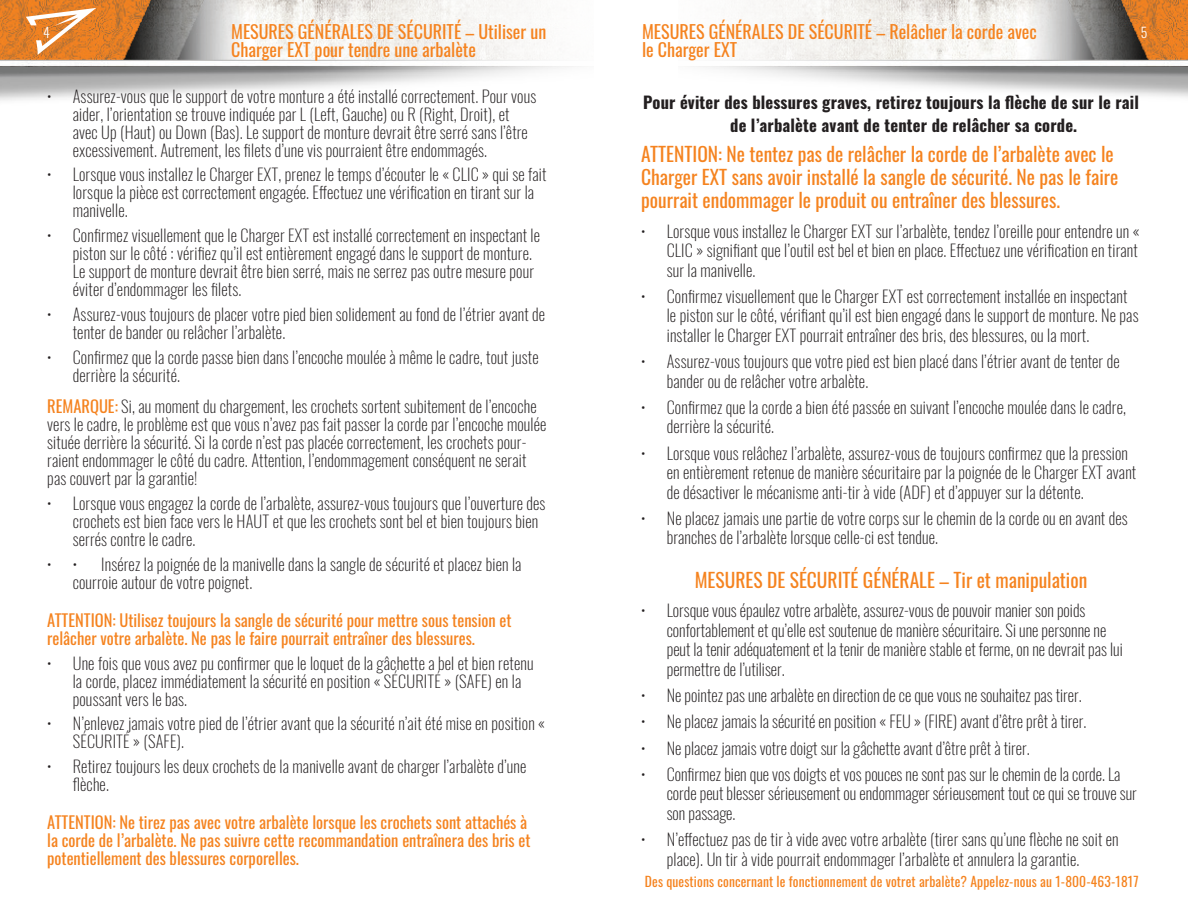
<style>
.page{position:relative;width:1188px;height:918px;background:#fff}
.page>*{position:absolute;margin:0;border:0;box-sizing:border-box;transform-origin:0 0}
.t1{font:19.5px/23.4px "Oswald";color:#f5831f}
.t2{font:18px/18px "Oswald";color:#f5831f}
.t3{font:200 16.5px/18px "Oswald";letter-spacing:.01em;color:#231f20}
.t4{font:16.5px/18px "Oswald";color:#f5831f}
.t5{font:700 16.5px/22.5px "Oswald";letter-spacing:.01em;color:#231f20}
.t6{font:300 13.8px "Oswald";color:#fff}
.t7{font:13.5px "Oswald";letter-spacing:.01em;color:#f5831f}
.s1{font-weight:400;color:#f5831f}
</style>
<div class="page">
<img style="left:0;top:0;width:574px;height:101px">
<img style="left:698px;top:0;width:490px;height:97px">
<svg style="left:26px;top:8px;width:70px;height:47px"></svg>
<p class="t6" style="left:43px;top:20px;width:8px">4</p>
<p class="t2" style="left:642px;top:20px;width:396px">MESURES GÉNÉRALES DE SÉCURITÉ – Relâcher la corde avec</p>
<p class="t6" style="left:1141px;top:20px;width:8px">5</p>
<p class="t2" style="left:642px;top:38px;width:97px">le Charger EXT</p>
<p class="t2" style="left:231px;top:20px;width:317px">MESURES GÉNÉRALES DE SÉCURITÉ – Utiliser un<br>Charger EXT pour tendre une arbalète</p>
<p class="t3" style="left:73px;top:85px;width:465px;text-indent:-26px">• Assurez-vous que le support de votre monture a été installé correctement. Pour vous aider, l’orientation se trouve indiquée par L (Left, Gauche) ou R (Right, Droit), et avec Up (Haut) ou Down (Bas). Le support de monture devrait être serré sans l’être excessivement. Autrement, les filets d’une vis pourraient être endommagés.</p>
<p class="t3" style="left:73px;top:164px;width:475px;text-indent:-26px">• Lorsque vous installez le Charger EXT, prenez le temps d’écouter le « CLIC » qui se fait lorsque la pièce est correctement engagée. Effectuez une vérification en tirant sur la manivelle.</p>
<p class="t3" style="left:73px;top:225px;width:469px;text-indent:-26px">• Confirmez visuellement que le Charger EXT est installé correctement en inspectant le piston sur le côté : vérifiez qu’il est entièrement engagé dans le support de monture.<br>Le support de monture devrait être bien serré, mais ne serrez pas outre mesure pour éviter d’endommager les filets.</p>
<p class="t3" style="left:73px;top:303px;width:474px;text-indent:-26px">• Assurez-vous toujours de placer votre pied bien solidement au fond de l’étrier avant de tenter de bander ou relâcher l’arbalète.</p>
<p class="t3" style="left:73px;top:346px;width:467px;text-indent:-26px">• Confirmez que la corde passe bien dans l’encoche moulée à même le cadre, tout juste derrière la sécurité.</p>
<p class="t3" style="left:47px;top:396px;width:501px"><span class="s1">REMARQUE:</span> Si, au moment du chargement, les crochets sortent subitement de l’encoche vers le cadre, le problème est que vous n’avez pas fait passer la corde par l’encoche moulée située derrière la sécurité. Si la corde n’est pas placée correctement, les crochets pour&shy;raient endommager le côté du cadre. Attention, l’endommagement conséquent ne serait pas couvert par la garantie!</p>
<p class="t3" style="left:73px;top:492px;width:474px;text-indent:-26px">• Lorsque vous engagez la corde de l’arbalète, assurez-vous toujours que l’ouverture des crochets est bien face vers le HAUT et que les crochets sont bel et bien toujours bien serrés contre le cadre.</p>
<p class="t3" style="left:47px;top:553px;width:31px">• •</p>
<p class="t5" style="left:730px;top:92px;width:410px;text-indent:-87px">Pour éviter des blessures graves, retirez toujours la flèche de sur le rail de l’arbalète avant de tenter de relâcher sa corde.</p>
<p class="t1" style="left:641px;top:140px;width:479px">ATTENTION: Ne tentez pas de relâcher la corde de l’arbalète avec le<br>Charger EXT sans avoir installé la sangle de sécurité. Ne pas le faire pourrait endommager le produit ou entraîner des blessures.</p>
<p class="t3" style="left:667px;top:219px;width:474px;line-height:19.5px;text-align:justify;text-indent:-26px">• Lorsque vous installez le Charger EXT sur l’arbalète, tendez l’oreille pour entendre un « CLIC » signifiant que l’outil est bel et bien en place. Effectuez une vérification en tirant sur la manivelle.</p>
<p class="t3" style="left:667px;top:285px;width:473px;line-height:19.5px;text-indent:-26px">• Confirmez visuellement que le Charger EXT est correctement installée en inspectant le piston sur le côté, vérifiant qu’il est bien engagé dans le support de monture. Ne pas installer le Charger EXT pourrait entraîner des bris, des blessures, ou la mort.</p>
<p class="t3" style="left:667px;top:350px;width:454px;line-height:19.5px;text-indent:-26px">• Assurez-vous toujours que votre pied est bien placé dans l’étrier avant de tenter de bander ou de relâcher votre arbalète.</p>
<p class="t3" style="left:667px;top:396px;width:461px;line-height:19.5px;text-indent:-26px">• Confirmez que la corde a bien été passée en suivant l’encoche moulée dans le cadre, derrière la sécurité.</p>
<p class="t3" style="left:667px;top:441px;width:471px;line-height:19.5px;text-indent:-26px">• Lorsque vous relâchez l’arbalète, assurez-vous de toujours confirmez que la pression en entièrement retenue de manière sécuritaire par la poignée de le Charger EXT avant de désactiver le mécanisme anti-tir à vide (ADF) et d’appuyer sur la détente.</p>
<p class="t3" style="left:667px;top:507px;width:463px;line-height:19.5px;text-indent:-26px">• Ne placez jamais une partie de votre corps sur le chemin de la corde ou en avant des branches de l’arbalète lorsque celle-ci est tendue.</p>
<p class="t1" style="left:695px;top:567px;width:394px">MESURES DE SÉCURITÉ GÉNÉRALE – Tir et manipulation</p>
<p class="t3" style="left:667px;top:599px;width:458px;line-height:19.5px;text-indent:-26px">• Lorsque vous épaulez votre arbalète, assurez-vous de pouvoir manier son poids confortablement et qu’elle est soutenue de manière sécuritaire. Si une personne ne peut la tenir adéquatement et la tenir de manière stable et ferme, on ne devrait pas lui permettre de l’utiliser.</p>
<p class="t3" style="left:641px;top:684px;width:442px">• Ne pointez pas une arbalète en direction de ce que vous ne souhaitez pas tirer.</p>
<p class="t3" style="left:641px;top:711px;width:447px">• Ne placez jamais la sécurité en position « FEU » (FIRE) avant d’être prêt à tirer.</p>
<p class="t3" style="left:641px;top:737px;width:390px">• Ne placez jamais votre doigt sur la gâchette avant d’être prêt à tirer.</p>
<p class="t3" style="left:667px;top:762px;width:472px;line-height:19.5px;text-indent:-26px">• Confirmez bien que vos doigts et vos pouces ne sont pas sur le chemin de la corde. La corde peut blesser sérieusement ou endommager sérieusement tout ce qui se trouve sur son passage.</p>
<p class="t3" style="left:667px;top:828px;width:453px;line-height:19.5px;text-indent:-26px">• N’effectuez pas de tir à vide avec votre arbalète (tirer sans qu’une flèche ne soit en place). Un tir à vide pourrait endommager l’arbalète et annulera la garantie.</p>
<p class="t3" style="left:73px;top:553px;width:450px;text-indent:28px">Insérez la poignée de la manivelle dans la sangle de sécurité et placez bien la courroie autour de votre poignet.</p>
<p class="t4" style="left:47px;top:610px;width:466px">ATTENTION: Utilisez toujours la sangle de sécurité pour mettre sous tension et relâcher votre arbalète. Ne pas le faire pourrait entraîner des blessures.</p>
<p class="t3" style="left:73px;top:652px;width:462px;text-indent:-26px">• Une fois que vous avez pu confirmer que le loquet de la gâchette a bel et bien retenu la corde, placez immédiatement la sécurité en position « SÉCURITÉ » (SAFE) en la poussant vers le bas.</p>
<p class="t3" style="left:73px;top:713px;width:474px;text-indent:-26px">• N’enlevez jamais votre pied de l’étrier avant que la sécurité n’ait été mise en position «<br>SÉCURITÉ » (SAFE).</p>
<p class="t3" style="left:73px;top:756px;width:455px;text-indent:-26px">• Retirez toujours les deux crochets de la manivelle avant de charger l’arbalète d’une flèche.</p>
<p class="t4" style="left:47px;top:812px;width:485px">ATTENTION: Ne tirez pas avec votre arbalète lorsque les crochets sont attachés à la corde de l’arbalète. Ne pas suivre cette recommandation entraînera des bris et potentiellement des blessures corporelles.</p>
<p class="t7" style="left:645px;top:869px;width:495px">Des questions concernant le fonctionnement de votret arbalète? Appelez-nous au 1-800-463-1817</p>
</div>
